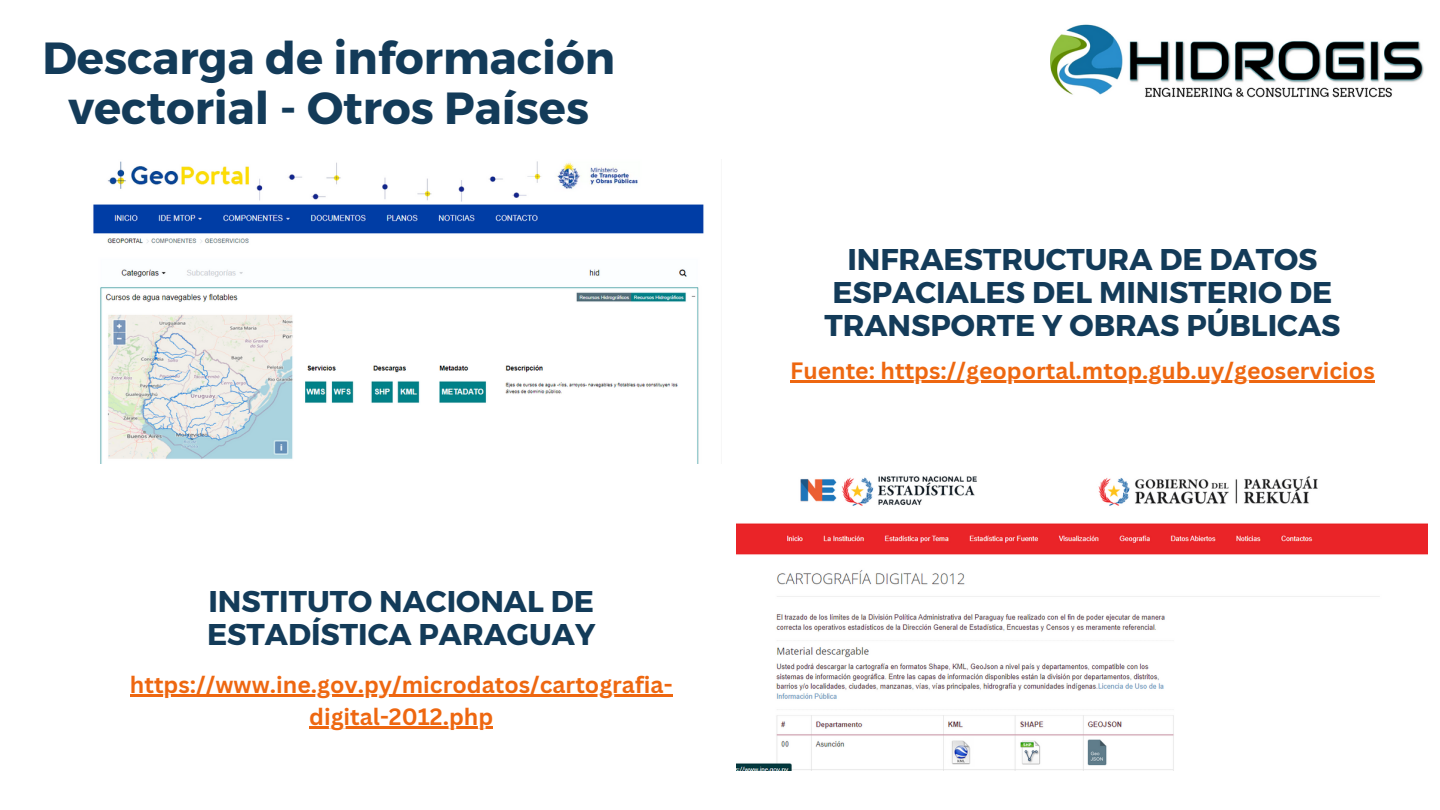
<style>
.page{position:relative;width:1440px;height:810px;background:#fff}
.page>*{position:absolute;margin:0;border:0;box-sizing:border-box;transform-origin:0 0}
.t1{font:700 45px/49.5px "Montserrat";color:#133b59;text-align:center}
.t2{font:700 30px/33px "Montserrat";color:#133b59;text-align:center}
.t3{font:700 23px/31.5px "Canva Sans";color:#ee6710;text-align:center}
</style>
<div class="page">
<img style="left:1050px;top:24px;width:374px;height:73px">
<img style="left:93px;top:161px;width:611px;height:303px">
<img style="left:737px;top:476px;width:691px;height:294px">
<hr style="left:130px;top:695px;width:543px;height:2px;background:#ee6710">
<hr style="left:309px;top:726px;width:184px;height:2px;background:#ee6710">
<hr style="left:790px;top:381px;width:91px;height:2px;background:#ee6710">
<hr style="left:881px;top:381px;width:494px;height:2px;background:#ee6710">
<h1 class="t1" style="left:42px;top:31px;width:574px">Descarga de información vectorial - Otros Países</h1>
<h2 class="t2" style="left:207px;top:584px;width:390px;text-align:left">INSTITUTO NACIONAL DE<br>ESTADÍSTICA PARAGUAY</h2>
<p class="t3" style="left:130px;top:668px;width:544px">https://www.ine.gov.py/microdatos/cartografia&shy;digital-2012.php</p>
<h2 class="t2" style="left:824px;top:241px;width:517px">INFRAESTRUCTURA DE DATOS<br>ESPACIALES DEL MINISTERIO DE<br>TRANSPORTE Y OBRAS PÚBLICAS</h2>
<p class="t3" style="left:790px;top:355px;width:586px">Fuente: https://geoportal.mtop.gub.uy/geoservicios</p>
</div>
